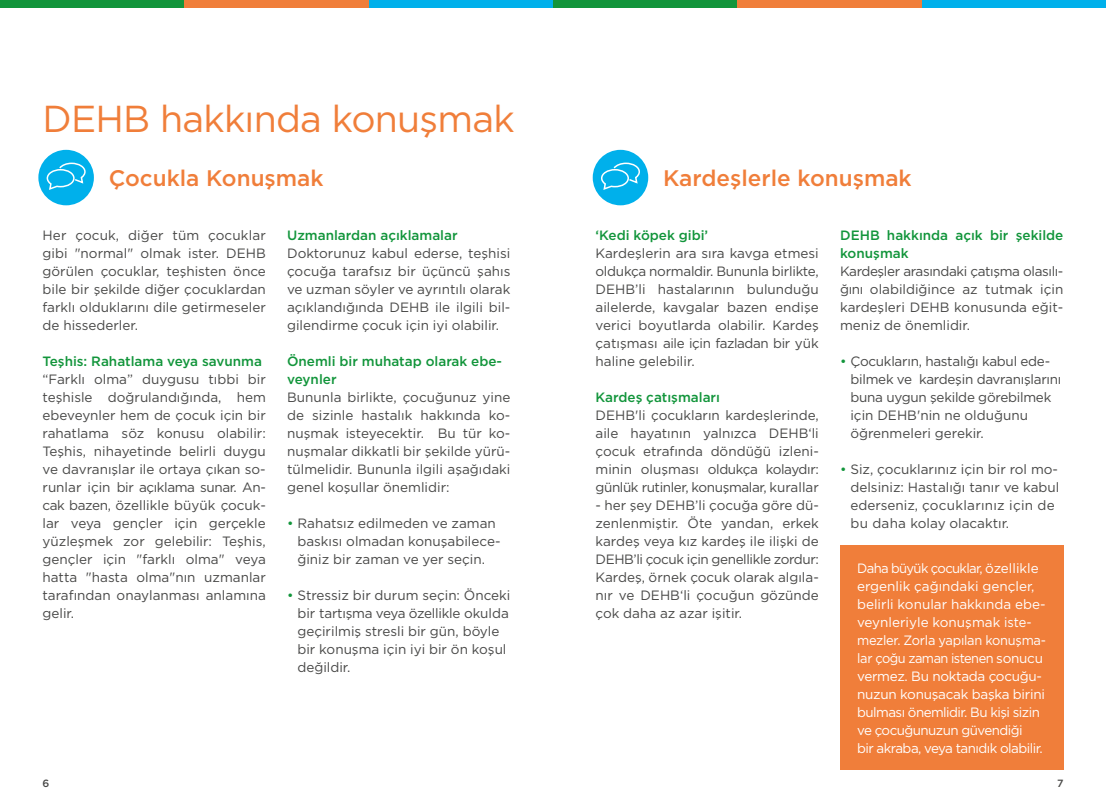
<style>
.page{position:relative;width:1106px;height:808px;background:#fff}
.page>*{position:absolute;margin:0;border:0;box-sizing:border-box;transform-origin:0 0}
.t1{font:37.5px "Gotham";letter-spacing:-.02em;color:#f07e3a}
.t2{font:500 22.5px "Gotham";color:#f07e3a}
.t3{font:13.5px/18px "Gotham";color:#484847;text-align:justify}
.t4{font:13.5px/18px "Gotham";letter-spacing:-.02em;color:#fff}
.t5{font:500 13.5px/18px "Gotham";color:#12953b}
.t6{font:13.5px/18px "Gotham";letter-spacing:-.02em;color:#484847}
.t7{font:500 10.5px "Gotham";color:#484847}
.s1{color:#12953b}
</style>
<div class="page">
<div style="left:592px;top:150px;width:56px;height:55px;background:#00b0eb;border-radius:50%"></div>
<svg style="left:601px;top:162px;width:39px;height:28px"></svg>
<div style="left:38px;top:150px;width:56px;height:55px;background:#00b0eb;border-radius:50%"></div>
<svg style="left:46px;top:162px;width:40px;height:28px"></svg>
<div style="left:840px;top:545px;width:223px;height:225px;background:#f07e3a"></div>
<div style="left:0;top:0;width:184px;height:7px;background:#12953b"></div>
<div style="left:553px;top:0;width:184px;height:7px;background:#12953b"></div>
<div style="left:369px;top:0;width:184px;height:7px;background:#00b0eb"></div>
<div style="left:921px;top:0;width:185px;height:7px;background:#00b0eb"></div>
<div style="left:184px;top:0;width:185px;height:7px;background:#f07e3a"></div>
<div style="left:737px;top:0;width:184px;height:7px;background:#f07e3a"></div>
<h1 class="t1" style="left:43px;top:95px;width:474px">DEHB hakkında konuşmak</h1>
<h2 class="t2" style="left:109px;top:163px;width:216px">Çocukla Konuşmak</h2>
<h2 class="t2" style="left:663px;top:163px;width:250px">Kardeşlerle konuşmak</h2>
<p class="t3" style="left:43px;top:226px;width:225px">Her çocuk, diğer tüm çocuklar gibi "normal" olmak ister. DEHB görülen çocuklar, teşhisten önce bile bir şekilde diğer çocuklardan farklı olduklarını dile getirmeseler de hissederler.</p>
<p class="t5" style="left:43px;top:352px;width:221px">Teşhis: Rahatlama veya savunma</p>
<p class="t3" style="left:43px;top:370px;width:225px">“Farklı olma” duygusu tıbbi bir teşhisle doğrulandığında, hem ebeveynler hem de çocuk için bir rahatlama söz konusu olabilir:<br>Teşhis, nihayetinde belirli duygu ve davranışlar ile ortaya çıkan so&shy;runlar için bir açıklama sunar. An&shy;cak bazen, özellikle büyük çocuk&shy;lar veya gençler için gerçekle yüzleşmek zor gelebilir: Teşhis, gençler için "farklı olma" veya hatta "hasta olma"nın uzmanlar tarafından onaylanması anlamına gelir.</p>
<p class="t5" style="left:287px;top:226px;width:172px">Uzmanlardan açıklamalar</p>
<p class="t3" style="left:287px;top:244px;width:225px">Doktorunuz kabul ederse, teşhisi çocuğa tarafsız bir üçüncü şahıs ve uzman söyler ve ayrıntılı olarak açıklandığında DEHB ile ilgili bil&shy;gilendirme çocuk için iyi olabilir.</p>
<p class="t5" style="left:287px;top:352px;width:216px">Önemli bir muhatap olarak ebe&shy;veynler</p>
<p class="t3" style="left:287px;top:388px;width:225px">Bununla birlikte, çocuğunuz yine de sizinle hastalık hakkında ko&shy;nuşmak isteyecektir. Bu tür ko&shy;nuşmalar dikkatli bir şekilde yürü&shy;tülmelidir. Bununla ilgili aşağıdaki genel koşullar önemlidir:</p>
<p class="t3" style="left:297px;top:514px;width:205px;text-align:left;text-indent:-10px"><span class="s1">•</span> Rahatsız edilmeden ve zaman baskısı olmadan konuşabilece&shy;ğiniz bir zaman ve yer seçin.</p>
<p class="t3" style="left:297px;top:586px;width:214px;text-align:left;text-indent:-10px"><span class="s1">•</span> Stressiz bir durum seçin: Önceki bir tartışma veya özellikle okulda geçirilmiş stresli bir gün, böyle bir konuşma için iyi bir ön koşul değildir.</p>
<p class="t5" style="left:595px;top:226px;width:114px">‘Kedi köpek gibi’</p>
<p class="t3" style="left:595px;top:244px;width:225px">Kardeşlerin ara sıra kavga etmesi oldukça normaldir. Bununla birlikte, DEHB’li hastalarının bulunduğu ailelerde, kavgalar bazen endişe verici boyutlarda olabilir. Kardeş çatışması aile için fazladan bir yük haline gelebilir.</p>
<p class="t5" style="left:595px;top:388px;width:126px">Kardeş çatışmaları</p>
<p class="t3" style="left:595px;top:406px;width:225px">DEHB'li çocukların kardeşlerinde, aile hayatının yalnızca DEHB‘li çocuk etrafında döndüğü izleni&shy;minin oluşması oldukça kolaydır: günlük rutinler, konuşmalar, kurallar</p>
<p class="t3" style="left:595px;top:496px;width:225px">- her şey DEHB’li çocuğa göre dü&shy;zenlenmiştir. Öte yandan, erkek kardeş veya kız kardeş ile ilişki de DEHB’li çocuk için genellikle zordur:<br>Kardeş, örnek çocuk olarak algıla&shy;nır ve DEHB‘li çocuğun gözünde çok daha az azar işitir.</p>
<p class="t5" style="left:840px;top:226px;width:225px">DEHB hakkında açık bir şekilde konuşmak</p>
<p class="t3" style="left:840px;top:262px;width:225px">Kardeşler arasındaki çatışma olasılı&shy;ğını olabildiğince az tutmak için kardeşleri DEHB konusunda eğit&shy;meniz de önemlidir.</p>
<p class="t6" style="left:850px;top:352px;width:212px;text-indent:-10px"><span class="s1">•</span> Çocukların, hastalığı kabul ede&shy;bilmek ve kardeşin davranışlarını buna uygun şekilde görebilmek için DEHB'nin ne olduğunu öğrenmeleri gerekir.</p>
<p class="t3" style="left:850px;top:460px;width:210px;text-align:left;text-indent:-10px"><span class="s1">•</span> Siz, çocuklarınız için bir rol mo&shy;delsiniz: Hastalığı tanır ve kabul ederseniz, çocuklarınız için de bu daha kolay olacaktır.</p>
<p class="t4" style="left:857px;top:559px;width:190px">Daha büyük çocuklar, özellikle ergenlik çağındaki gençler, belirli konular hakkında ebe&shy;veynleriyle konuşmak iste&shy;mezler. Zorla yapılan konuşma&shy;lar çoğu zaman istenen sonucu vermez. Bu noktada çocuğu&shy;nuzun konuşacak başka birini bulması önemlidir. Bu kişi sizin ve çocuğunuzun güvendiği<br>bir akraba, veya tanıdık olabilir.</p>
<p class="t7" style="left:43px;top:776px;width:8px">6</p>
<p class="t7" style="left:1057px;top:776px;width:8px">7</p>
</div>
